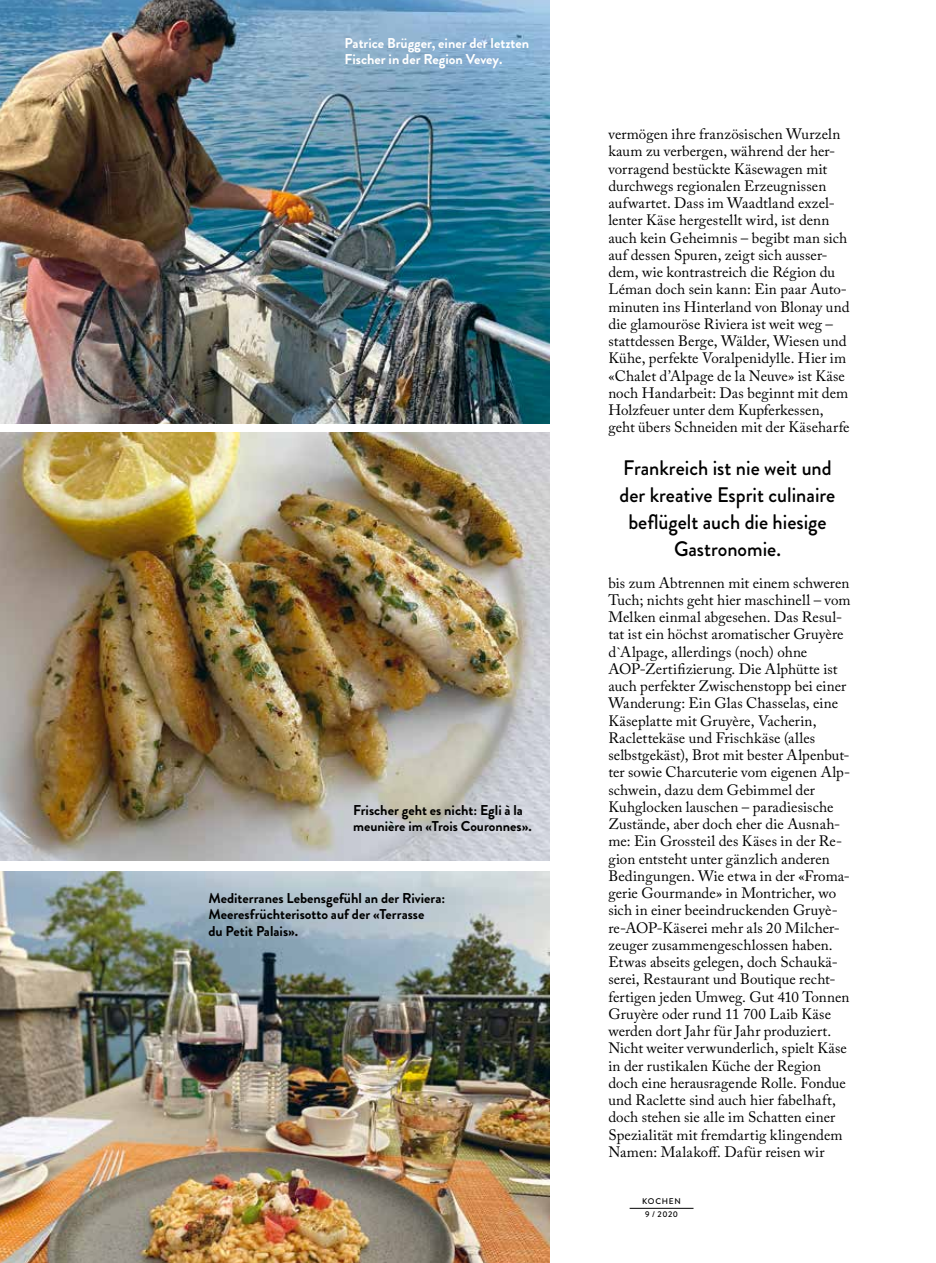
<style>
.page{position:relative;width:936px;height:1263px;background:#fff}
.page>*{position:absolute;margin:0;border:0;box-sizing:border-box;transform-origin:0 0}
.t1{font:500 21px/27px "Brandon Grotesque";color:#000;text-align:center;scale:.96 1}
.t2{font:15px/17.2px "Adobe Caslon Pro";letter-spacing:.005em;color:#000}
.t3{font:700 14.25px/16.5px "Brandon Grotesque";color:#000}
.t4{font:700 14.25px/16.5px "Brandon Grotesque";color:#fff}
.t5{font:500 8.25px/13.5px "Brandon Grotesque";letter-spacing:.07em;color:#000;text-align:center}
</style>
<div class="page">
<img style="left:0;top:432px;width:549px;height:428px">
<img style="left:0;top:0;width:549px;height:423px">
<img style="left:0;top:872px;width:549px;height:391px">
<hr style="left:629px;top:1208px;width:64px;height:1px;background:#000">
<p class="t4" style="left:344px;top:35px;width:186px">Patrice Brügger, einer der letzten<br>Fischer in der Region Vevey.</p>
<p class="t3" style="left:353px;top:802px;width:180px">Frischer geht es nicht: Egli à la meunière im «Trois Couronnes».</p>
<p class="t3" style="left:208px;top:890px;width:238px">Mediterranes Lebensgefühl an der Riviera:<br>Meeresfrüchterisotto auf der «Terrasse<br>du Petit Palais».</p>
<p class="t2" style="left:608px;top:125px;width:243px">vermögen ihre französischen Wurzeln kaum zu verbergen, während der her&shy;vorragend bestückte Käsewagen mit durchwegs regionalen Erzeugnissen aufwartet. Dass im Waadtland exzel&shy;lenter Käse hergestellt wird, ist denn auch kein Geheimnis – begibt man sich auf dessen Spuren, zeigt sich ausser&shy;dem, wie kontrastreich die Région du Léman doch sein kann: Ein paar Auto&shy;minuten ins Hinterland von Blonay und die glamouröse Riviera ist weit weg – stattdessen Berge, Wälder, Wiesen und Kühe, perfekte Voralpenidylle. Hier im «Chalet d’Alpage de la Neuve» ist Käse noch Handarbeit: Das beginnt mit dem Holzfeuer unter dem Kupferkessen, geht übers Schneiden mit der Käseharfe</p>
<h1 class="t1" style="left:619px;top:454px;width:226px">Frankreich ist nie weit und der kreative Esprit culinaire beflügelt auch die hiesige<br>Gastronomie.</h1>
<p class="t2" style="left:608px;top:574px;width:244px">bis zum Abtrennen mit einem schweren Tuch; nichts geht hier maschinell – vom Melken einmal abgesehen. Das Resul&shy;tat ist ein höchst aromatischer Gruyère d`Alpage, allerdings (noch) ohne AOP-Zertifizierung. Die Alphütte ist auch perfekter Zwischenstopp bei einer Wanderung: Ein Glas Chasselas, eine Käseplatte mit Gruyère, Vacherin, Raclettekäse und Frischkäse (alles selbstgekäst), Brot mit bester Alpenbut&shy;ter sowie Charcuterie vom eigenen Alp&shy;schwein, dazu dem Gebimmel der Kuhglocken lauschen – paradiesische Zustände, aber doch eher die Ausnah&shy;me: Ein Grossteil des Käses in der Re&shy;gion entsteht unter gänzlich anderen Bedingungen. Wie etwa in der «Froma&shy;gerie Gourmande» in Montricher, wo sich in einer beeindruckenden Gruyè&shy;re-AOP-Käserei mehr als 20 Milcher&shy;zeuger zusammengeschlossen haben.<br>Etwas abseits gelegen, doch Schaukä&shy;serei, Restaurant und Boutique recht&shy;fertigen jeden Umweg. Gut 410 Tonnen Gruyère oder rund 11 700 Laib Käse werden dort Jahr für Jahr produziert.<br>Nicht weiter verwunderlich, spielt Käse in der rustikalen Küche der Region doch eine herausragende Rolle. Fondue und Raclette sind auch hier fabelhaft, doch stehen sie alle im Schatten einer Spezialität mit fremdartig klingendem Namen: Malakoff. Dafür reisen wir</p>
<p class="t5" style="left:642px;top:1194px;width:40px">KOCHEN<br>9 / 2020</p>
</div>
